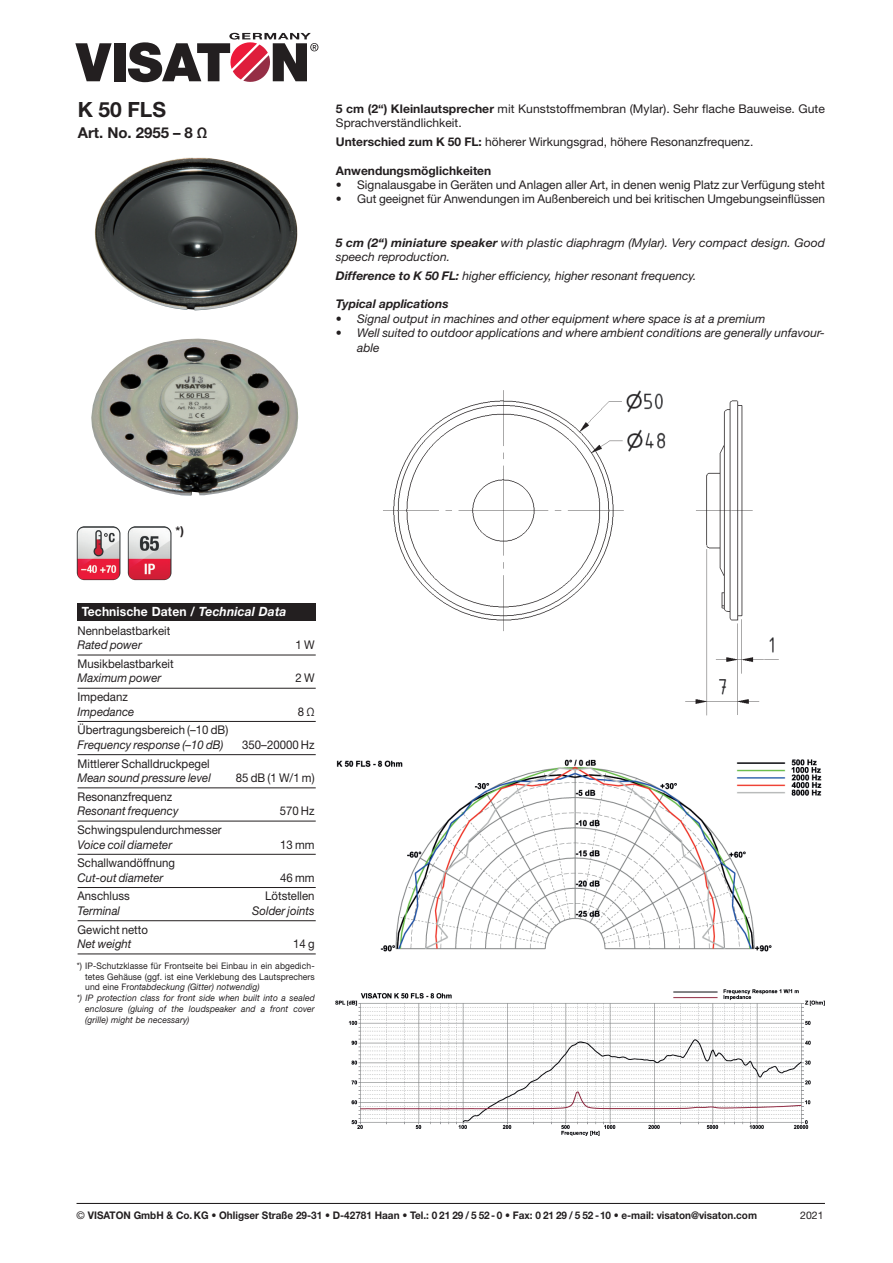
<style>
.page{position:relative;width:893px;height:1263px;background:#fff}
.page>*{position:absolute;margin:0;border:0;box-sizing:border-box;transform-origin:0 0}
.t1{font:700 21px "Helvetica Neue LT Std";color:#231f20}
.t2{font:700 15px "Helvetica Neue LT Std";color:#231f20}
.t3{font:700 12.75px "Helvetica Neue LT Std";letter-spacing:.01em;color:#fff;scale:.95 1}
.t4{font:12px/14.4px "Helvetica Neue LT Std";color:#231f20}
.t5{font:italic 12px/14.4px "Helvetica Neue LT Std";color:#231f20}
.t6{font:12px "Helvetica Neue LT Std";color:#231f20;scale:.95 1}
.t7{font:italic 12px "Helvetica Neue LT Std";color:#231f20;scale:.95 1}
.t8{font:700 12px "Helvetica Neue LT Std";color:#231f20}
.t9{font:italic 700 12px "Helvetica Neue LT Std";color:#231f20}
.t10{font:700 10.5px "Helvetica Neue LT Std";color:#231f20;scale:.95 1}
.t11{font:10.5px "Helvetica Neue LT Std";color:#231f20}
.t12{font:italic 9px "Helvetica Neue LT Std";letter-spacing:.01em;color:#231f20;scale:.95 1}
.t13{font:9px "Helvetica Neue LT Std";letter-spacing:.01em;color:#231f20;scale:.95 1}
.s1{font-weight:700}
.s2{font-style:italic}
.s3{font-style:normal}
.s4{font-weight:400}
</style>
<div class="page">
<svg style="left:75px;top:43px;width:37px;height:38px"></svg>
<div style="left:114px;top:43px;width:11px;height:38px;background:#231f20"></div>
<svg style="left:128px;top:33px;width:190px;height:50px"></svg>
<hr style="left:77px;top:1203px;width:748px;height:1px;background:#231f20">
<img style="left:95px;top:157px;width:202px;height:153px">
<img style="left:91px;top:339px;width:207px;height:157px">
<div style="left:77px;top:604px;width:239px;height:17px;background:#231f20"></div>
<hr style="left:78px;top:655px;width:238px;height:1px;background:#231f20">
<hr style="left:78px;top:688px;width:238px;height:1px;background:#231f20">
<hr style="left:78px;top:721px;width:238px;height:1px;background:#231f20">
<hr style="left:78px;top:754px;width:238px;height:1px;background:#231f20">
<hr style="left:78px;top:788px;width:238px;height:1px;background:#231f20">
<hr style="left:78px;top:821px;width:238px;height:1px;background:#231f20">
<hr style="left:78px;top:854px;width:238px;height:1px;background:#231f20">
<hr style="left:78px;top:887px;width:238px;height:1px;background:#231f20">
<hr style="left:78px;top:920px;width:238px;height:1px;background:#231f20">
<hr style="left:78px;top:954px;width:238px;height:1px;background:#231f20">
<img style="left:77px;top:526px;width:43px;height:54px">
<img style="left:128px;top:526px;width:43px;height:54px">
<img style="left:336px;top:990px;width:489px;height:145px">
<img style="left:383px;top:390px;width:396px;height:326px">
<img style="left:336px;top:759px;width:486px;height:192px">
<h1 class="t1" style="left:78px;top:97px;width:90px">K 50 FLS</h1>
<p class="t2" style="left:78px;top:123px;width:131px">Art. No. 2955 – 8 Ω</p>
<p class="t4" style="left:336px;top:101px;width:491px"><span class="s1">5 cm (2“) Kleinlautsprecher</span> mit Kunststoffmembran (Mylar). Sehr flache Bauweise. Gute<br>Sprachverständlichkeit.</p>
<p class="t4" style="left:336px;top:134px;width:419px"><span class="s1">Unterschied zum K 50 FL:</span> höherer Wirkungsgrad, höhere Resonanzfrequenz.</p>
<p class="t8" style="left:336px;top:163px;width:157px">Anwendungsmöglichkeiten</p>
<p class="t4" style="left:336px;top:177px;width:490px">• Signalausgabe in Geräten und Anlagen aller Art, in denen wenig Platz zur Verfügung steht</p>
<p class="t4" style="left:336px;top:192px;width:491px">• Gut geeignet für Anwendungen im Außenbereich und bei kritischen Umgebungseinflüssen</p>
<p class="t5" style="left:336px;top:235px;width:491px"><span class="s1">5 cm (2“) miniature speaker</span> with plastic diaphragm (Mylar). Very compact design. Good speech reproduction.</p>
<p class="t5" style="left:336px;top:268px;width:362px"><span class="s1">Difference to K 50 FL:</span> higher efficiency, higher resonant frequency.</p>
<p class="t9" style="left:336px;top:297px;width:114px">Typical applications</p>
<p class="t5" style="left:336px;top:311px;width:431px">• Signal output in machines and other equipment where space is at a premium</p>
<p class="t5" style="left:357px;top:326px;width:469px;text-indent:-21px">• Well suited to outdoor applications and where ambient conditions are generally unfavour&shy;able</p>
<p class="t8" style="left:176px;top:524px;width:10px">*)</p>
<p class="t3" style="left:82px;top:604px;width:217px">Technische Daten / <span class="s2">Technical Data</span></p>
<p class="t6" style="left:78px;top:623px;width:99px">Nennbelastbarkeit</p>
<p class="t7" style="left:78px;top:638px;width:69px">Rated power</p>
<p class="t6" style="left:295px;top:638px;width:22px">1 W</p>
<p class="t6" style="left:78px;top:656px;width:103px">Musikbelastbarkeit</p>
<p class="t7" style="left:78px;top:671px;width:90px">Maximum power</p>
<p class="t6" style="left:295px;top:671px;width:22px">2 W</p>
<p class="t6" style="left:78px;top:690px;width:54px">Impedanz</p>
<p class="t7" style="left:78px;top:704px;width:61px">Impedance</p>
<p class="t6" style="left:298px;top:704px;width:19px">8 Ω</p>
<p class="t6" style="left:78px;top:723px;width:160px">Übertragungsbereich (–10 dB)</p>
<p class="t7" style="left:78px;top:737px;width:155px">Frequency response (–10 dB)</p>
<p class="t6" style="left:242px;top:737px;width:78px">350–20000 Hz</p>
<p class="t6" style="left:78px;top:756px;width:141px">Mittlerer Schalldruckpegel</p>
<p class="t7" style="left:78px;top:771px;width:142px">Mean sound pressure level</p>
<p class="t6" style="left:236px;top:771px;width:84px">85 dB (1 W/1 m)</p>
<p class="t6" style="left:78px;top:789px;width:101px">Resonanzfrequenz</p>
<p class="t7" style="left:78px;top:804px;width:108px">Resonant frequency</p>
<p class="t6" style="left:280px;top:804px;width:38px">570 Hz</p>
<p class="t6" style="left:78px;top:823px;width:153px">Schwingspulendurchmesser</p>
<p class="t7" style="left:78px;top:837px;width:101px">Voice coil diameter</p>
<p class="t6" style="left:280px;top:837px;width:38px">13 mm</p>
<p class="t6" style="left:78px;top:856px;width:104px">Schallwandöffnung</p>
<p class="t7" style="left:78px;top:870px;width:92px">Cut-out diameter</p>
<p class="t6" style="left:280px;top:870px;width:38px">46 mm</p>
<p class="t6" style="left:78px;top:889px;width:56px">Anschluss</p>
<p class="t6" style="left:265px;top:889px;width:54px">Lötstellen</p>
<p class="t7" style="left:78px;top:903px;width:46px">Terminal</p>
<p class="t7" style="left:252px;top:903px;width:67px">Solder joints</p>
<p class="t6" style="left:78px;top:922px;width:76px">Gewicht netto</p>
<p class="t7" style="left:78px;top:937px;width:58px">Net weight</p>
<p class="t6" style="left:293px;top:937px;width:24px">14 g</p>
<p class="t13" style="left:77px;top:960px;width:252px">*) IP-Schutzklasse für Frontseite bei Einbau in ein abgedich-</p>
<p class="t13" style="left:85px;top:971px;width:243px">tetes Gehäuse (ggf. ist eine Verklebung des Lautsprechers</p>
<p class="t12" style="left:85px;top:982px;width:185px"><span class="s3">und eine Fro</span>ntabdeckung (Gitter) notwendig)</p>
<p class="t12" style="left:77px;top:993px;width:252px">*) IP protection class for front side when built into a sealed</p>
<p class="t12" style="left:85px;top:1003px;width:243px">enclosure (gluing of the loudspeaker and a front cover</p>
<p class="t12" style="left:85px;top:1014px;width:111px">(grille) might be necessary)</p>
<p class="t10" style="left:77px;top:1209px;width:718px"><span class="s4">©</span> VISATON GmbH &amp; Co. KG • Ohligser Straße 29-31 • D-42781 Haan • Tel.: 0 21 29 / 5 52- 0 • Fax: 0 21 29 / 5 52 -10 • e-mail: visaton@visaton.com</p>
<p class="t11" style="left:800px;top:1209px;width:25px">2021</p>
</div>
